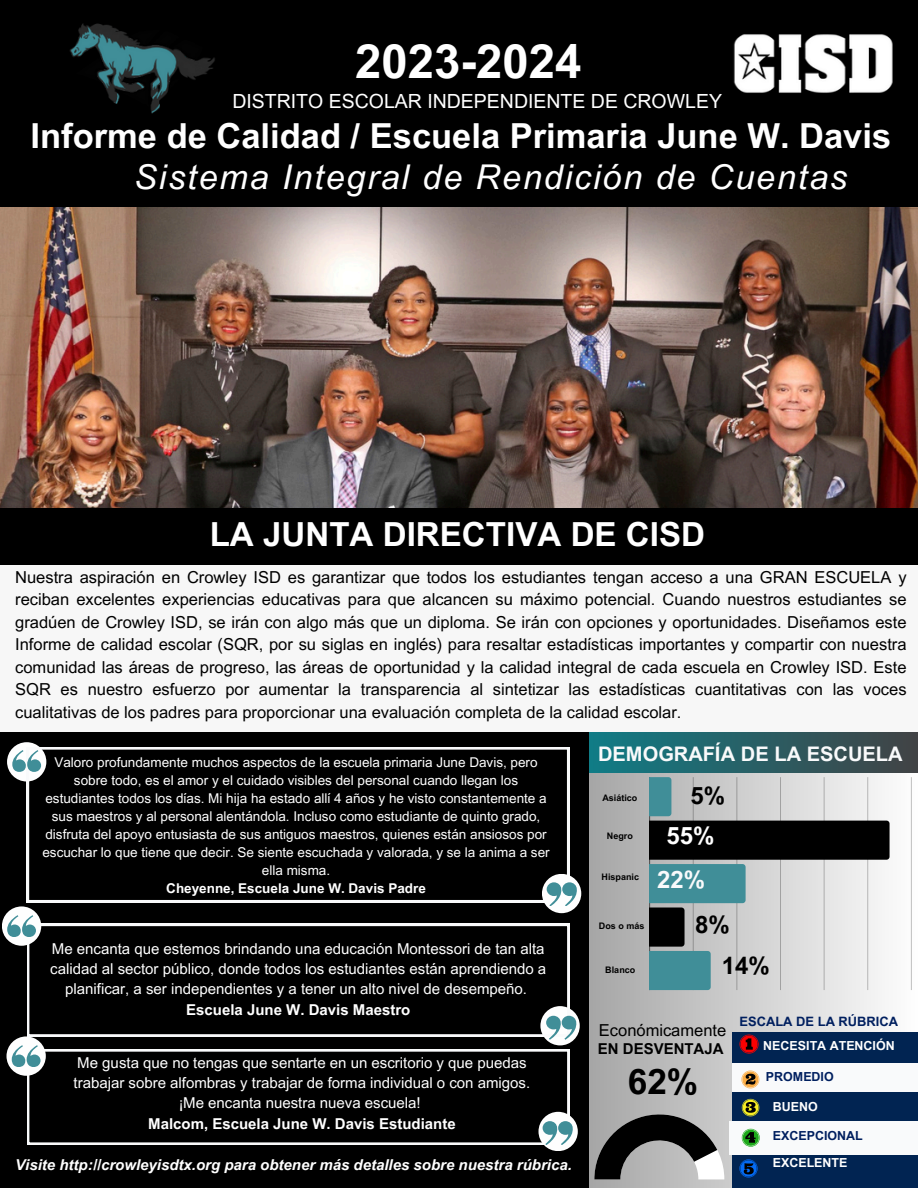
<style>
.page{position:relative;width:918px;height:1188px;background:#000}
.page>*{position:absolute;margin:0;border:0;box-sizing:border-box;transform-origin:0 0}
.t1{font:700 47.25px "Arial MT Pro";color:#fff}
.t2{font:700 35.25px "Arial MT Pro";color:#000}
.t3{font:700 34.5px "Arial MT Pro";color:#fff}
.t4{font:italic 34.2px "Arial MT Pro";letter-spacing:.055em;color:#fff}
.t5{font:700 33.15px "Arial MT Pro";color:#fff}
.t6{font:700 24px "Arial MT Pro";color:#000}
.t7{font:700 24px "Arial MT Pro";color:#fff}
.t8{font:700 24px "Arial MT Pro";color:#f9fafb}
.t9{font:700 20.1px "Arial MT Pro";color:#f9fafb}
.t10{font:19.5px "Arial MT Pro";color:#fff}
.t11{font:16.5px/22.5px "Arial MT Pro";color:#000;text-align:justify}
.t12{font:15px/20.2px "Arial MT Pro";color:#fff;text-align:center}
.t13{font:italic 700 15px "Arial MT Pro";color:#fff}
.t14{font:700 15px "Arial MT Pro";color:#fff}
.t15{font:700 15px "Arial MT Pro";color:#000}
.t16{font:13.5px/18px "Arial MT Pro";color:#fff;text-align:center}
.t17{font:700 13.5px "Arial MT Pro";color:#fff}
.t18{font:700 12.9px "Arial MT Pro";color:#001f5f}
.t19{font:700 12.45px "Arial MT Pro";color:#fff}
.t20{font:700 12.45px "Arial MT Pro";color:#001f5f}
.t21{font:700 9px "Arial MT Pro";color:#000}
</style>
<div class="page">
<img style="left:733px;top:34px;width:160px;height:59px">
<img style="left:70px;top:23px;width:145px;height:91px">
<div style="left:590px;top:732px;width:328px;height:456px;background:linear-gradient(to right,#a6a6a6,#fefefe)"></div>
<div style="left:590px;top:732px;width:328px;height:41px;background:linear-gradient(to right,#107c86,#424345)"></div>
<hr style="left:649px;top:777px;width:1px;height:213px;background:#000;opacity:.6">
<hr style="left:911px;top:777px;width:1px;height:213px;background:#c6c6c6">
<svg style="left:650px;top:777px;width:240px;height:213px"></svg>
<svg style="left:594px;top:1114px;width:130px;height:65px"></svg>
<div style="left:0;top:564px;width:918px;height:168px;background:#f7f7f7"></div>
<img style="left:0;top:207px;width:918px;height:301px">
<div style="left:732px;top:1032px;width:186px;height:156px;background:#012452"></div>
<div style="left:732px;top:1063px;width:186px;height:28px;background:#f9fafb"></div>
<div style="left:729px;top:1121px;width:189px;height:34px;background:#f9fafb"></div>
<svg style="left:740px;top:1035px;width:19px;height:19px"></svg>
<svg style="left:741px;top:1071px;width:18px;height:17px"></svg>
<svg style="left:742px;top:1099px;width:17px;height:17px"></svg>
<svg style="left:742px;top:1129px;width:18px;height:18px"></svg>
<svg style="left:739px;top:1159px;width:18px;height:18px"></svg>
<div style="left:7px;top:742px;width:39px;height:40px;background:#fefefe;border-radius:50%"></div>
<svg style="left:27px;top:747px;width:542px;height:155px"></svg>
<svg style="left:12px;top:750px;width:29px;height:21px"></svg>
<div style="left:542px;top:874px;width:39px;height:39px;background:#fefefe;border-radius:50%"></div>
<svg style="left:540px;top:1006px;width:40px;height:39px"></svg>
<svg style="left:27px;top:924px;width:542px;height:112px"></svg>
<svg style="left:546px;top:1016px;width:31px;height:23px"></svg>
<svg style="left:27px;top:1049px;width:542px;height:96px"></svg>
<div style="left:7px;top:1036px;width:39px;height:40px;background:#fefefe;border-radius:50%"></div>
<svg style="left:12px;top:1045px;width:29px;height:22px"></svg>
<div style="left:539px;top:1112px;width:39px;height:39px;background:#fefefe;border-radius:50%"></div>
<svg style="left:543px;top:1121px;width:31px;height:24px"></svg>
<svg style="left:547px;top:882px;width:31px;height:24px"></svg>
<div style="left:2px;top:906px;width:39px;height:40px;background:#fefefe;border-radius:50%"></div>
<svg style="left:7px;top:915px;width:29px;height:22px"></svg>
<p class="t1" style="left:355px;top:44px;width:228px">2023-2024</p>
<p class="t10" style="left:232px;top:94px;width:491px">DISTRITO ESCOLAR INDEPENDIENTE DE CROWLEY</p>
<p class="t3" style="left:31px;top:123px;width:862px">Informe de Calidad / Escuela Primaria June W. Davis</p>
<p class="t4" style="left:134px;top:164px;width:715px">Sistema Integral de Rendición de Cuentas</p>
<p class="t5" style="left:210px;top:522px;width:497px">LA JUNTA DIRECTIVA DE CISD</p>
<p class="t11" style="left:15px;top:568px;width:893px">Nuestra aspiración en Crowley ISD es garantizar que todos los estudiantes tengan acceso a una GRAN ESCUELA y reciban excelentes experiencias educativas para que alcancen su máximo potencial. Cuando nuestros estudiantes se gradúen de Crowley ISD, se irán con algo más que un diploma. Se irán con opciones y oportunidades. Diseñamos este Informe de calidad escolar (SQR, por su siglas en inglés) para resaltar estadísticas importantes y compartir con nuestra comunidad las áreas de progreso, las áreas de oportunidad y la calidad integral de cada escuela en Crowley ISD. Este SQR es nuestro esfuerzo por aumentar la transparencia al sintetizar las estadísticas cuantitativas con las voces cualitativas de los padres para proporcionar una evaluación completa de la calidad escolar.</p>
<p class="t16" style="left:54px;top:755px;width:485px">Valoro profundamente muchos aspectos de la escuela primaria June Davis, pero</p>
<p class="t16" style="left:42px;top:773px;width:509px">sobre todo, es el amor y el cuidado visibles del personal cuando llegan los estudiantes todos los días. Mi hija ha estado allí 4 años y he visto constantemente a sus maestros y al personal alentándola. Incluso como estudiante de quinto grado, disfruta del apoyo entusiasta de sus antiguos maestros, quienes están ansiosos por escuchar lo que tiene que decir. Se siente escuchada y valorada, y se la anima a ser ella misma.</p>
<h3 class="t17" style="left:166px;top:883px;width:261px">Cheyenne, Escuela June W. Davis Padre</h3>
<p class="t12" style="left:50px;top:940px;width:497px">Me encanta que estemos brindando una educación Montessori de tan alta calidad al sector público, donde todos los estudiantes están aprendiendo a planificar, a ser independientes y a tener un alto nivel de desempeño.</p>
<p class="t14" style="left:186px;top:1004px;width:226px">Escuela June W. Davis Maestro</p>
<p class="t12" style="left:74px;top:1054px;width:458px">Me gusta que no tengas que sentarte en un escritorio y que puedas trabajar sobre alfombras y trabajar de forma individual o con amigos. ¡Me encanta nuestra nueva escuela!</p>
<p class="t14" style="left:148px;top:1118px;width:309px">Malcom, Escuela June W. Davis Estudiante</p>
<p class="t13" style="left:15px;top:1159px;width:558px">Visite http://crowleyisdtx.org para obtener más detalles sobre nuestra rúbrica.</p>
<p class="t9" style="left:598px;top:747px;width:306px">DEMOGRAFÍA DE LA ESCUELA</p>
<h6 class="t21" style="left:602px;top:794px;width:37px">Asiático</h6>
<p class="t6" style="left:690px;top:787px;width:36px">5%</p>
<h2 class="t21" style="left:607px;top:833px;width:28px">Negro</h2>
<p class="t21" style="left:602px;top:874px;width:39px">Hispanic</p>
<h1 class="t7" style="left:667px;top:827px;width:50px">55%</h1>
<p class="t8" style="left:657px;top:870px;width:50px">22%</p>
<p class="t21" style="left:599px;top:923px;width:47px">Dos o más</p>
<h5 class="t21" style="left:605px;top:966px;width:32px">Blanco</h5>
<h4 class="t6" style="left:695px;top:915px;width:36px">8%</h4>
<h3 class="t6" style="left:722px;top:957px;width:50px">14%</h3>
<h5 class="t11" style="left:599px;top:1021px;width:129px">Económicamente</h5>
<h5 class="t15" style="left:598px;top:1043px;width:127px">EN DESVENTAJA</h5>
<h5 class="t2" style="left:628px;top:1068px;width:72px">62%</h5>
<p class="t18" style="left:740px;top:1017px;width:160px">ESCALA DE LA RÚBRICA</p>
<p class="t19" style="left:763px;top:1041px;width:133px">NECESITA ATENCIÓN</p>
<p class="t20" style="left:766px;top:1072px;width:69px">PROMEDIO</p>
<p class="t19" style="left:773px;top:1102px;width:46px">BUENO</p>
<p class="t20" style="left:773px;top:1131px;width:91px">EXCEPCIONAL</p>
<p class="t19" style="left:773px;top:1158px;width:76px">EXCELENTE</p>
</div>
